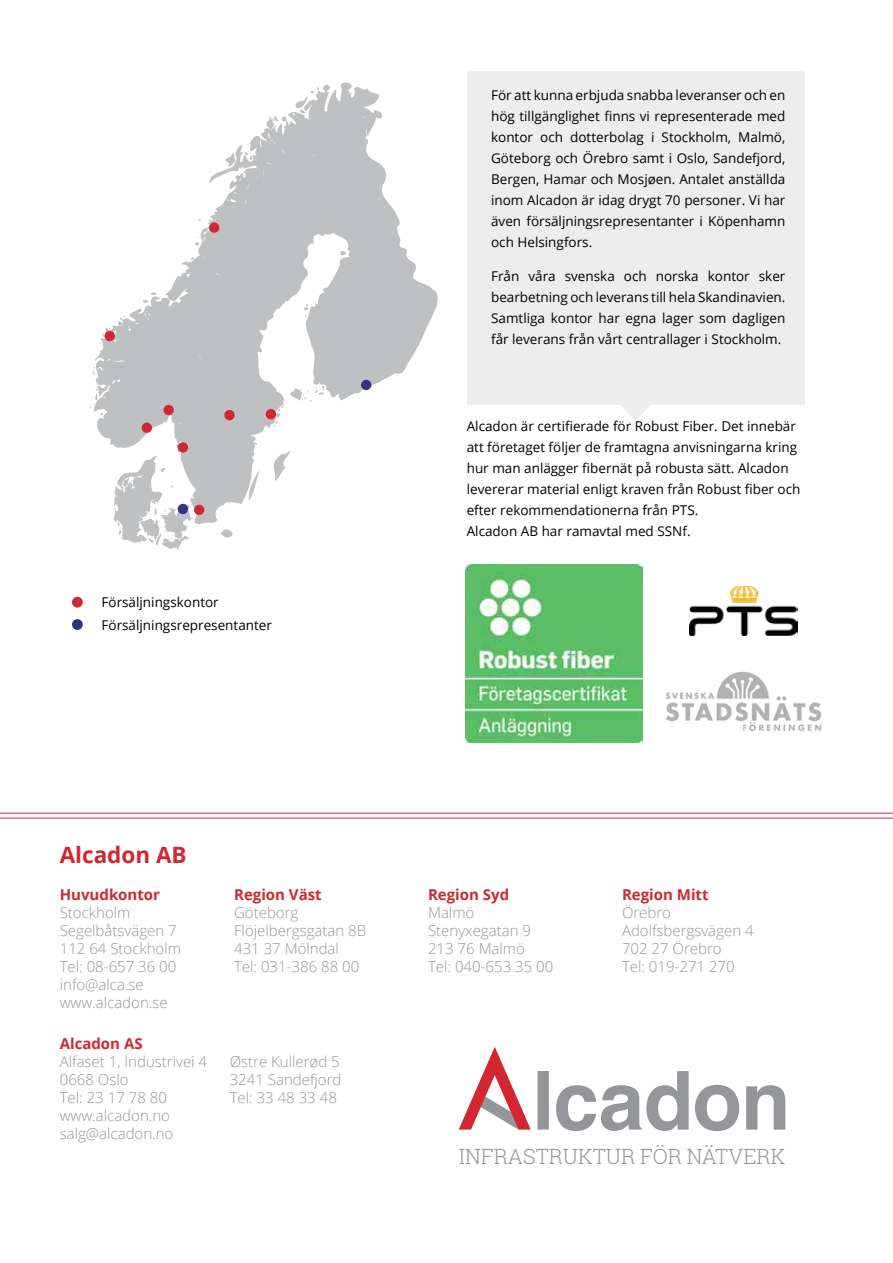
<style>
.page{position:relative;width:893px;height:1263px;background:#fff}
.page>*{position:absolute;margin:0;border:0;box-sizing:border-box;transform-origin:0 0}
.t1{font:700 22.5px "Open Sans";color:#d22730}
.t2{font:300 21px "Roboto Slab";color:#94969a}
.t3{font:300 15px/18px "Open Sans";color:#94969a}
.t4{font:700 15px "Open Sans";color:#d22730}
.t5{font:13.5px/21px "Open Sans";color:#000;text-align:justify}
</style>
<div class="page">
<div style="left:467px;top:71px;width:337px;height:334px;background:#ededed"></div>
<svg style="left:89px;top:82px;width:290px;height:366px"></svg>
<svg style="left:173px;top:142px;width:166px;height:383px;fill:#bfc0c1"></svg>
<svg style="left:284px;top:101px;width:154px;height:302px;fill:#bfc0c1"></svg>
<svg style="left:113px;top:455px;width:81px;height:95px"></svg>
<svg style="left:221px;top:529px;width:12px;height:9px"></svg>
<div style="left:194px;top:505px;width:10px;height:10px;background:#d22730;border-radius:50%"></div>
<div style="left:178px;top:442px;width:10px;height:11px;background:#d22730;border-radius:50%"></div>
<div style="left:164px;top:405px;width:10px;height:10px;background:#d22730;border-radius:50%"></div>
<div style="left:209px;top:222px;width:10px;height:11px;background:#d22730;border-radius:50%"></div>
<div style="left:142px;top:422px;width:10px;height:11px;background:#d22730;border-radius:50%"></div>
<div style="left:105px;top:331px;width:10px;height:10px;background:#d22730;border-radius:50%"></div>
<div style="left:224px;top:410px;width:11px;height:10px;background:#d22730;border-radius:50%"></div>
<div style="left:266px;top:409px;width:10px;height:10px;background:#d22730;border-radius:50%"></div>
<div style="left:361px;top:380px;width:10px;height:10px;background:#333485;border-radius:50%"></div>
<div style="left:178px;top:504px;width:10px;height:10px;background:#333485;border-radius:50%"></div>
<svg style="left:621px;top:405px;width:29px;height:16px"></svg>
<img style="left:690px;top:586px;width:108px;height:50px">
<img style="left:665px;top:671px;width:157px;height:60px">
<svg style="left:537px;top:1071px;width:248px;height:60px"></svg>
<svg style="left:459px;top:1047px;width:72px;height:82px"></svg>
<div style="left:72px;top:597px;width:11px;height:11px;background:#d22730;border-radius:50%"></div>
<div style="left:72px;top:619px;width:11px;height:11px;background:#283583;border-radius:50%"></div>
<img style="left:465px;top:565px;width:178px;height:177px">
<hr style="left:0;top:813px;width:893px;height:1px;background:#d22730">
<hr style="left:0;top:818px;width:893px;height:1px;background:#d22730">
<p class="t5" style="left:102px;top:591px;width:172px;line-height:22.4px">Försäljningskontor<br>Försäljningsrepresentanter</p>
<p class="t5" style="left:491px;top:84px;width:296px">För att kunna erbjuda snabba leveranser och en hög tillgänglighet finns vi representerade med kontor och dotterbolag i Stockholm, Malmö, Göteborg och Örebro samt i Oslo, Sandefjord, Bergen, Hamar och Mosjøen. Antalet anställda inom Alcadon är idag drygt 70 personer. Vi har även försäljningsrepresentanter i Köpenhamn och Helsingfors.</p>
<p class="t5" style="left:491px;top:266px;width:296px">Från våra svenska och norska kontor sker bearbetning och leverans till hela Skandinavien.<br>Samtliga kontor har egna lager som dagligen får leverans från vårt centrallager i Stockholm.</p>
<p class="t5" style="left:467px;top:416px;width:335px;text-align:left">Alcadon är certifierade för Robust Fiber. Det innebär att företaget följer de framtagna anvisningarna kring hur man anlägger fibernät på robusta sätt. Alcadon levererar material enligt kraven från Robust fiber och efter rekommendationerna från PTS.<br>Alcadon AB har ramavtal med SSNf.</p>
<h1 class="t1" style="left:60px;top:839px;width:128px">Alcadon AB</h1>
<p class="t4" style="left:60px;top:884px;width:102px">Huvudkontor</p>
<p class="t3" style="left:60px;top:903px;width:123px">Stockholm<br>Segelbåtsvägen 7<br>112 64 Stockholm<br>Tel: 08-657 36 00 info@alca.se www.alcadon.se</p>
<p class="t4" style="left:60px;top:1033px;width:84px">Alcadon AS</p>
<p class="t3" style="left:60px;top:1053px;width:149px">Alfaset 1, Industrivei 4<br>0668 Oslo<br>Tel: 23 17 78 80 www.alcadon.no salg@alcadon.no</p>
<p class="t4" style="left:234px;top:884px;width:89px">Region Väst</p>
<p class="t3" style="left:234px;top:903px;width:134px">Göteborg<br>Flöjelbergsgatan 8B<br>431 37 Mölndal<br>Tel: 031-386 88 00</p>
<p class="t3" style="left:230px;top:1052px;width:113px;text-align:justify">Østre Kullerød 5<br>3241 Sandefjord Tel: 33 48 33 48</p>
<p class="t4" style="left:428px;top:884px;width:83px">Region Syd</p>
<p class="t3" style="left:428px;top:903px;width:127px">Malmö<br>Stenyxegatan 9<br>213 76 Malmö<br>Tel: 040-653 35 00</p>
<p class="t4" style="left:622px;top:884px;width:88px">Region Mitt</p>
<p class="t3" style="left:622px;top:903px;width:133px">Örebro<br>Adolfsbergsvägen 4<br>702 27 Örebro<br>Tel: 019-271 270</p>
<h2 class="t2" style="left:459px;top:1142px;width:328px">INFRASTRUKTUR FÖR NÄTVERK</h2>
</div>
